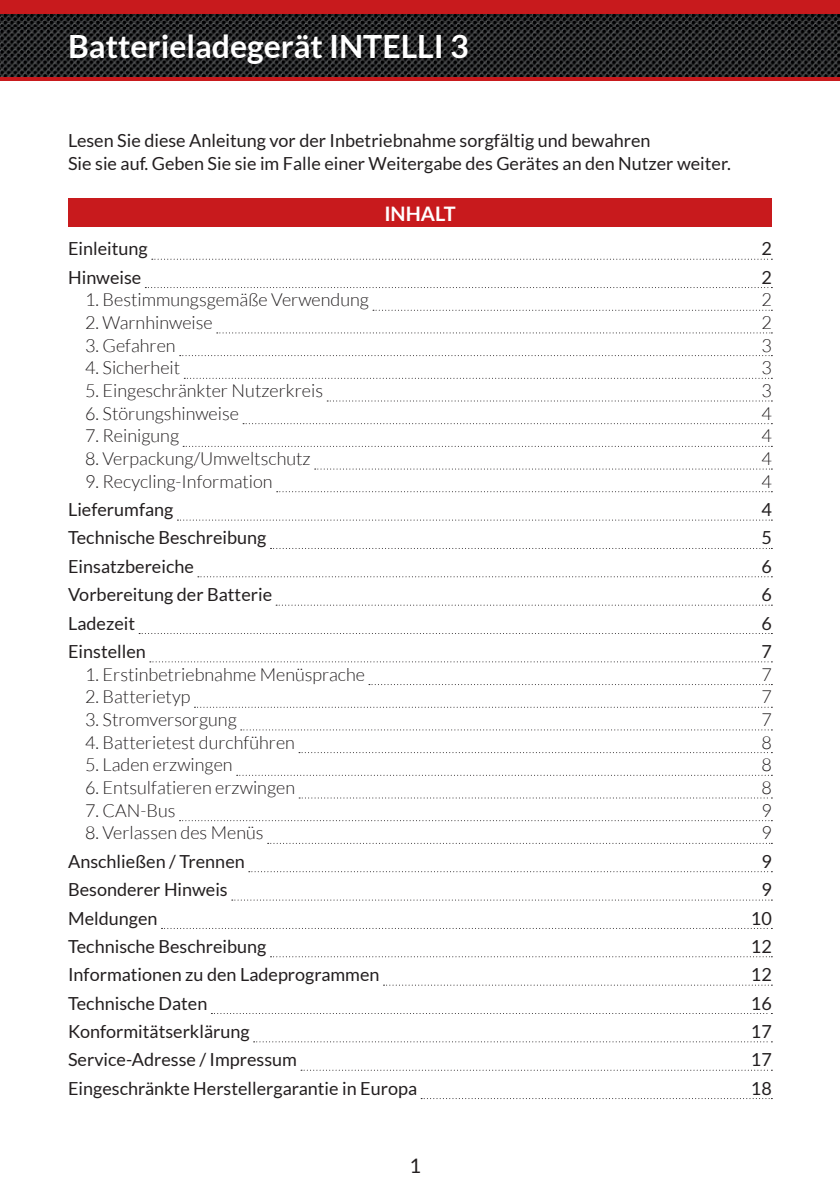
<style>
.page{position:relative;width:840px;height:1191px;background:#fff}
.page>*{position:absolute;margin:0;border:0;box-sizing:border-box;transform-origin:0 0}
.t1{font:700 32px "Lato";color:#fff}
.t2{font:700 20px "Lato";color:#fff}
.t3{font:20px "Lato";color:#231f20}
.t4{font:18px/22.6px "Lato";color:#231f20}
.t5{font:300 18px "Lato";color:#231f20}
</style>
<div class="page">
<img style="left:0;top:14px;width:839px;height:63px">
<hr style="left:0;top:77px;width:839px;height:4px;background:#c81a1d">
<div style="left:0;top:0;width:839px;height:14px;background:#c81a1d"></div>
<svg style="left:152px;top:259px;width:620px;height:1px"></svg>
<svg style="left:145px;top:287px;width:627px;height:1px"></svg>
<svg style="left:373px;top:310px;width:399px;height:1px"></svg>
<svg style="left:217px;top:332px;width:555px;height:1px"></svg>
<svg style="left:180px;top:355px;width:592px;height:1px"></svg>
<svg style="left:184px;top:378px;width:588px;height:1px"></svg>
<svg style="left:327px;top:400px;width:445px;height:1px"></svg>
<svg style="left:243px;top:423px;width:529px;height:1px"></svg>
<svg style="left:183px;top:446px;width:589px;height:1px"></svg>
<svg style="left:314px;top:468px;width:458px;height:1px"></svg>
<svg style="left:276px;top:491px;width:496px;height:1px"></svg>
<svg style="left:177px;top:519px;width:595px;height:1px"></svg>
<svg style="left:270px;top:548px;width:502px;height:1px"></svg>
<svg style="left:198px;top:576px;width:574px;height:1px"></svg>
<svg style="left:276px;top:604px;width:496px;height:1px"></svg>
<svg style="left:139px;top:633px;width:633px;height:1px"></svg>
<svg style="left:150px;top:661px;width:622px;height:1px"></svg>
<svg style="left:369px;top:684px;width:403px;height:1px"></svg>
<svg style="left:194px;top:706px;width:578px;height:1px"></svg>
<svg style="left:240px;top:729px;width:532px;height:1px"></svg>
<svg style="left:299px;top:752px;width:473px;height:1px"></svg>
<svg style="left:236px;top:775px;width:536px;height:1px"></svg>
<svg style="left:299px;top:797px;width:473px;height:1px"></svg>
<svg style="left:179px;top:820px;width:593px;height:1px"></svg>
<svg style="left:267px;top:843px;width:505px;height:1px"></svg>
<svg style="left:249px;top:871px;width:523px;height:1px"></svg>
<svg style="left:232px;top:899px;width:540px;height:1px"></svg>
<svg style="left:161px;top:928px;width:611px;height:1px"></svg>
<svg style="left:270px;top:956px;width:502px;height:1px"></svg>
<svg style="left:383px;top:984px;width:389px;height:1px"></svg>
<svg style="left:211px;top:1013px;width:561px;height:1px"></svg>
<svg style="left:253px;top:1041px;width:519px;height:1px"></svg>
<svg style="left:301px;top:1069px;width:471px;height:1px"></svg>
<svg style="left:421px;top:1098px;width:351px;height:1px"></svg>
<div style="left:68px;top:198px;width:703px;height:29px;background:#c81a1d"></div>
<h1 class="t1" style="left:68px;top:28px;width:402px">Batterieladegerät INTELLI 3</h1>
<p class="t4" style="left:68px;top:129px;width:664px">Lesen Sie diese Anleitung vor der Inbetriebnahme sorgfältig und bewahren<br>Sie sie auf. Geben Sie sie im Falle einer Weitergabe des Gerätes an den Nutzer weiter.</p>
<p class="t2" style="left:384px;top:202px;width:73px">INHALT</p>
<p class="t4" style="left:68px;top:237px;width:81px">Einleitung</p>
<p class="t4" style="left:761px;top:237px;width:12px">2</p>
<p class="t4" style="left:68px;top:266px;width:75px">Hinweise</p>
<p class="t4" style="left:761px;top:266px;width:12px">2</p>
<p class="t5" style="left:85px;top:290px;width:285px">1. Bestimmungsgemäße Verwendung</p>
<p class="t5" style="left:761px;top:290px;width:12px">2</p>
<p class="t5" style="left:85px;top:313px;width:129px">2. Warnhinweise</p>
<p class="t5" style="left:761px;top:313px;width:12px">2</p>
<p class="t5" style="left:85px;top:335px;width:92px">3. Gefahren</p>
<p class="t5" style="left:761px;top:335px;width:12px">3</p>
<p class="t5" style="left:85px;top:358px;width:97px">4. Sicherheit</p>
<p class="t5" style="left:761px;top:358px;width:12px">3</p>
<p class="t5" style="left:85px;top:381px;width:239px">5. Eingeschränkter Nutzerkreis</p>
<p class="t5" style="left:761px;top:381px;width:12px">3</p>
<p class="t5" style="left:85px;top:403px;width:155px">6. Störungshinweise</p>
<p class="t5" style="left:761px;top:403px;width:12px">4</p>
<p class="t5" style="left:85px;top:426px;width:95px">7. Reinigung</p>
<p class="t5" style="left:761px;top:426px;width:12px">4</p>
<p class="t5" style="left:85px;top:449px;width:227px">8. Verpackung/Umweltschutz</p>
<p class="t5" style="left:761px;top:449px;width:12px">4</p>
<p class="t5" style="left:85px;top:471px;width:189px">9. Recycling-Information</p>
<p class="t5" style="left:761px;top:471px;width:12px">4</p>
<p class="t4" style="left:68px;top:498px;width:107px">Lieferumfang</p>
<p class="t4" style="left:761px;top:498px;width:12px">4</p>
<p class="t4" style="left:68px;top:526px;width:200px">Technische Beschreibung</p>
<p class="t4" style="left:761px;top:526px;width:12px">5</p>
<p class="t4" style="left:68px;top:555px;width:127px">Einsatzbereiche</p>
<p class="t4" style="left:761px;top:555px;width:12px">6</p>
<p class="t4" style="left:68px;top:583px;width:205px">Vorbereitung der Batterie</p>
<p class="t4" style="left:761px;top:583px;width:12px">6</p>
<p class="t4" style="left:68px;top:611px;width:68px">Ladezeit</p>
<p class="t4" style="left:761px;top:611px;width:12px">6</p>
<p class="t4" style="left:68px;top:640px;width:79px">Einstellen</p>
<p class="t4" style="left:761px;top:640px;width:12px">7</p>
<p class="t5" style="left:85px;top:664px;width:281px">1. Erstinbetriebnahme Menüsprache</p>
<p class="t5" style="left:761px;top:664px;width:12px">7</p>
<p class="t5" style="left:85px;top:687px;width:107px">2. Batterietyp</p>
<p class="t5" style="left:761px;top:687px;width:12px">7</p>
<p class="t5" style="left:85px;top:710px;width:153px">3. Stromversorgung</p>
<p class="t5" style="left:761px;top:710px;width:12px">7</p>
<p class="t5" style="left:85px;top:732px;width:211px">4. Batterietest durchführen</p>
<p class="t5" style="left:761px;top:732px;width:12px">8</p>
<p class="t5" style="left:85px;top:755px;width:149px">5. Laden erzwingen</p>
<p class="t5" style="left:761px;top:755px;width:12px">8</p>
<p class="t5" style="left:85px;top:778px;width:211px">6. Entsulfatieren erzwingen</p>
<p class="t5" style="left:761px;top:778px;width:12px">8</p>
<p class="t5" style="left:85px;top:800px;width:92px">7. CAN-Bus</p>
<p class="t5" style="left:761px;top:800px;width:12px">9</p>
<p class="t5" style="left:85px;top:823px;width:180px">8. Verlassen des Menüs</p>
<p class="t5" style="left:761px;top:823px;width:12px">9</p>
<p class="t4" style="left:68px;top:850px;width:178px">Anschließen / Trennen</p>
<p class="t4" style="left:761px;top:850px;width:12px">9</p>
<p class="t4" style="left:68px;top:878px;width:161px">Besonderer Hinweis</p>
<p class="t4" style="left:761px;top:878px;width:12px">9</p>
<p class="t4" style="left:68px;top:906px;width:91px">Meldungen</p>
<p class="t4" style="left:750px;top:906px;width:22px">10</p>
<p class="t4" style="left:68px;top:935px;width:200px">Technische Beschreibung</p>
<p class="t4" style="left:750px;top:935px;width:22px">12</p>
<p class="t4" style="left:68px;top:963px;width:313px">Informationen zu den Ladeprogrammen</p>
<p class="t4" style="left:750px;top:963px;width:22px">12</p>
<p class="t4" style="left:68px;top:991px;width:141px">Technische Daten</p>
<p class="t4" style="left:750px;top:991px;width:22px">16</p>
<p class="t4" style="left:68px;top:1020px;width:183px">Konformitätserklärung</p>
<p class="t4" style="left:750px;top:1020px;width:22px">17</p>
<p class="t4" style="left:68px;top:1048px;width:230px">Service-Adresse / Impressum</p>
<p class="t4" style="left:750px;top:1048px;width:22px">17</p>
<p class="t4" style="left:68px;top:1076px;width:350px">Eingeschränkte Herstellergarantie in Europa</p>
<p class="t4" style="left:750px;top:1076px;width:22px">18</p>
<p class="t3" style="left:409px;top:1154px;width:13px">1</p>
</div>
